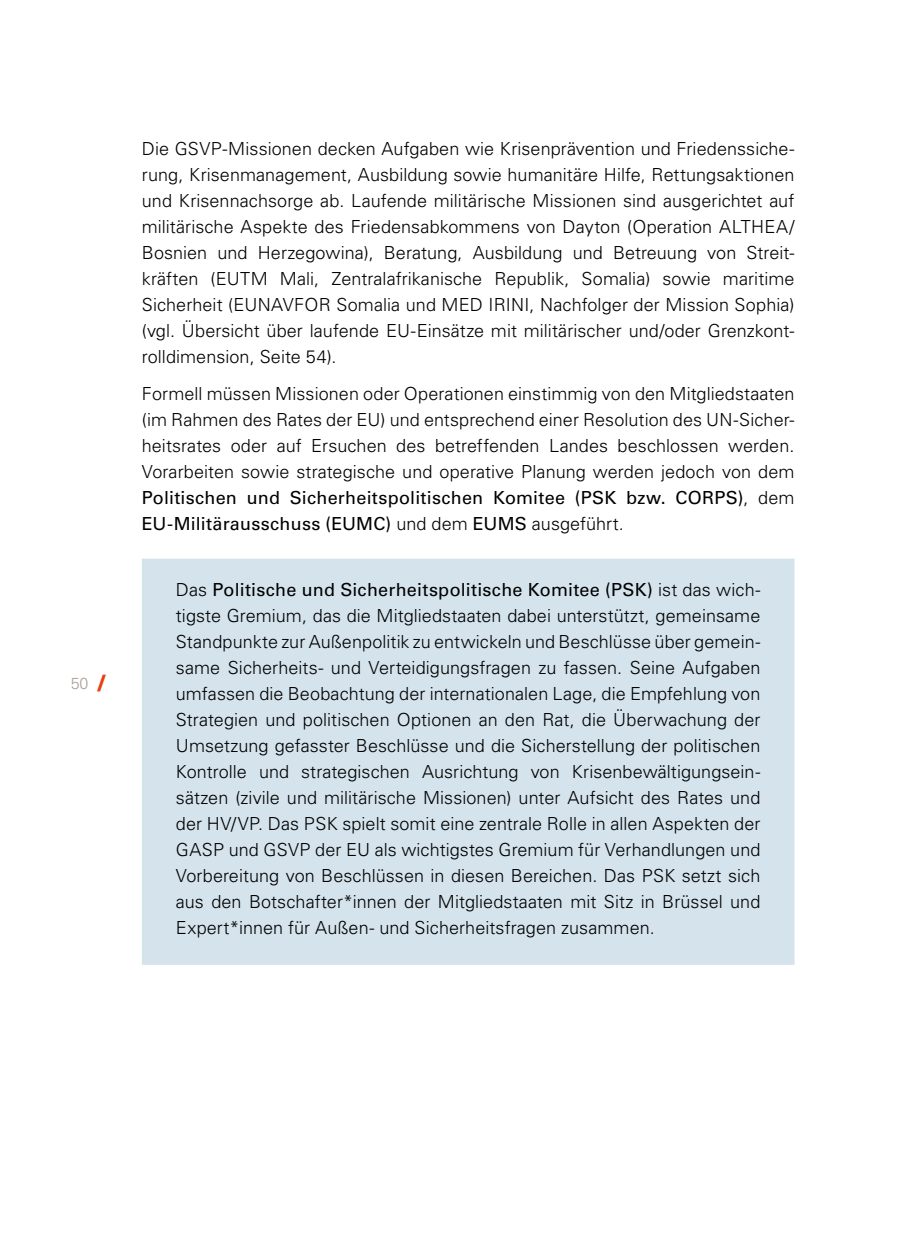
<style>
.page{position:relative;width:908px;height:1248px;background:#fff}
.page>*{position:absolute;margin:0;border:0;box-sizing:border-box;transform-origin:0 0}
.TXT{font:300 18px/26px "Univers LT Std";letter-spacing:.005em;color:#000;text-align:justify}
.Bluebox{font:300 18px/26px "Univers LT Std";letter-spacing:.005em;color:#000;text-align:justify}
.t1{font:300 16px "Univers LT Std";color:#ad9f9a}
.s1{font-family:"Univers LT Std X Black";font-weight:400;font-size:22px;color:#e74011}
.s2{font-weight:400}
</style>
<div class="page">
<div style="left:142px;top:558px;width:652px;height:406px;background:#d4e3ec"></div>
<p class="t1" style="left:71px;top:673px;width:36px">50 <span class="s1">/</span></p>
<p class="TXT" style="left:142px;top:135px;width:654px">Die GSVP-Missionen decken Aufgaben wie Krisenprävention und Friedenssiche&shy;rung, Krisenmanagement, Ausbildung sowie humanitäre Hilfe, Rettungsaktionen und Krisennachsorge ab. Laufende militärische Missionen sind ausgerichtet auf militärische Aspekte des Friedensabkommens von Dayton (Operation ALTHEA/ Bosnien und Herzegowina), Beratung, Ausbildung und Betreuung von Streit&shy;kräften (EUTM Mali, Zentralafrikanische Republik, Somalia) sowie maritime Sicherheit (EUNAVFOR Somalia und MED IRINI, Nachfolger der Mission Sophia) (vgl. Übersicht über laufende EU-Einsätze mit militärischer und/oder Grenzkont&shy;rolldimension, Seite 54).</p>
<p class="TXT" style="left:142px;top:381px;width:654px">Formell müssen Missionen oder Operationen einstimmig von den Mitgliedstaaten (im Rahmen des Rates der EU) und entsprechend einer Resolution des UN-Sicher&shy;heitsrates oder auf Ersuchen des betreffenden Landes beschlossen werden.<br>Vorarbeiten sowie strategische und operative Planung werden jedoch von dem <span class="s2">Politischen und Sicherheitspolitischen Komitee (PSK bzw. CORPS)</span>, dem <span class="s2">EU-Militärausschuss (EUMC)</span> und dem <span class="s2">EUMS</span> ausgeführt.</p>
<p class="Bluebox" style="left:176px;top:576px;width:586px">Das <span class="s2">Politische und Sicherheitspolitische Komitee (PSK)</span> ist das wich&shy;tigste Gremium, das die Mitgliedstaaten dabei unterstützt, gemeinsame Standpunkte zur Außenpolitik zu entwickeln und Beschlüsse über gemein&shy;same Sicherheits- und Verteidigungsfragen zu fassen. Seine Aufgaben umfassen die Beobachtung der internationalen Lage, die Empfehlung von Strategien und politischen Optionen an den Rat, die Überwachung der Umsetzung gefasster Beschlüsse und die Sicherstellung der politischen Kontrolle und strategischen Ausrichtung von Krisenbewältigungsein&shy;sätzen (zivile und militärische Missionen) unter Aufsicht des Rates und der HV/VP. Das PSK spielt somit eine zentrale Rolle in allen Aspekten der GASP und GSVP der EU als wichtigstes Gremium für Verhandlungen und Vorbereitung von Beschlüssen in diesen Bereichen. Das PSK setzt sich aus den Botschafter*innen der Mitgliedstaaten mit Sitz in Brüssel und Expert*innen für Außen- und Sicherheitsfragen zusammen.</p>
</div>
